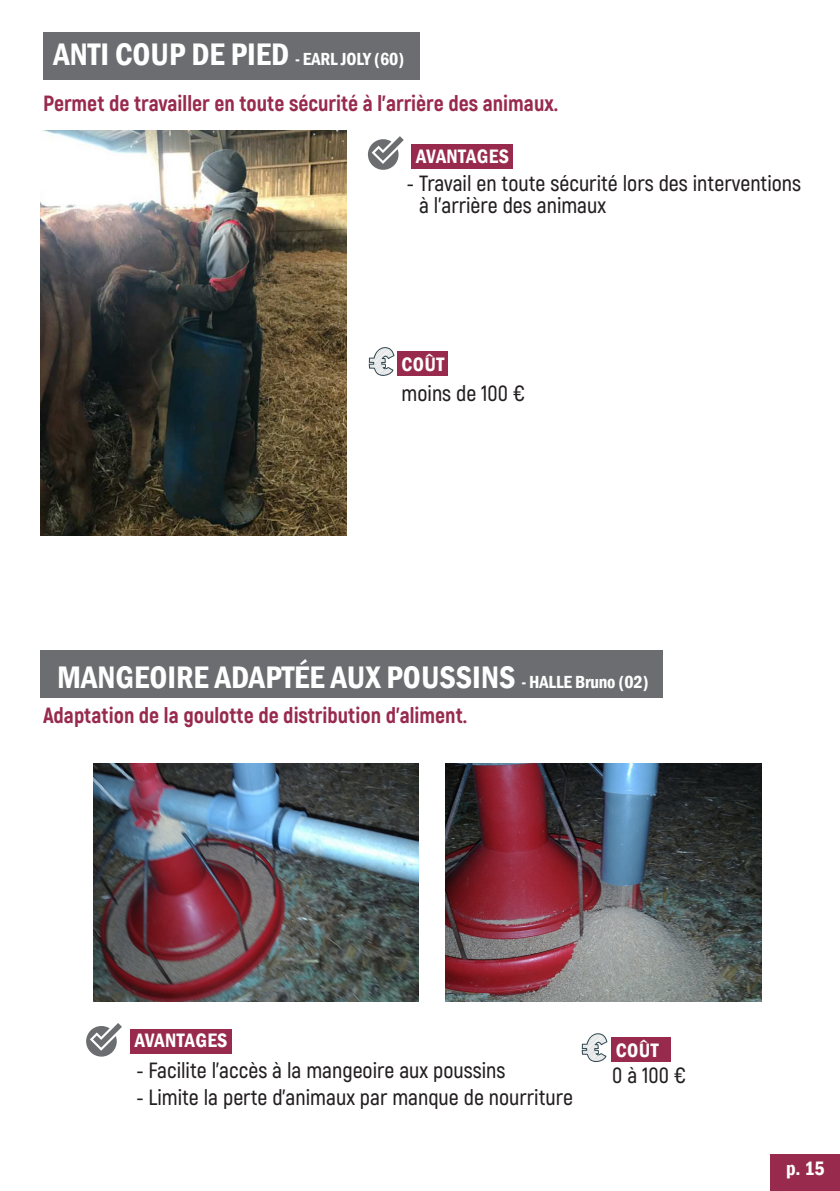
<style>
.page{position:relative;width:840px;height:1191px;background:#fff}
.page>*{position:absolute;margin:0;border:0;box-sizing:border-box;transform-origin:0 0}
.t1{font:600 condensed 32px "Franklin Gothic";color:#fff}
.t2{font:600 22px/22px "Akrobat";color:#231f20}
.t3{font:800 22px "Akrobat";color:#982a4e}
.t4{font:600 condensed 20px "Franklin Gothic";letter-spacing:.02em;color:#fff}
.s1{font-size:18px}
</style>
<div class="page">
<div style="left:770px;top:1154px;width:69px;height:37px;background:#982a4e"></div>
<div style="left:43px;top:33px;width:377px;height:47px;background:#6c6d70"></div>
<div style="left:41px;top:650px;width:621px;height:47px;background:#6c6d70"></div>
<div style="left:611px;top:1037px;width:59px;height:25px;background:#982a4e"></div>
<div style="left:130px;top:1029px;width:101px;height:25px;background:#982a4e"></div>
<img style="left:445px;top:763px;width:315px;height:238px">
<img style="left:93px;top:763px;width:325px;height:238px">
<svg style="left:86px;top:1023px;width:36px;height:33px"></svg>
<svg style="left:581px;top:1033px;width:26px;height:29px"></svg>
<div style="left:397px;top:351px;width:50px;height:25px;background:#982a4e"></div>
<svg style="left:368px;top:136px;width:35px;height:34px"></svg>
<svg style="left:368px;top:347px;width:26px;height:29px"></svg>
<div style="left:411px;top:144px;width:102px;height:25px;background:#982a4e"></div>
<img style="left:41px;top:131px;width:305px;height:405px">
<p class="t1" style="left:53px;top:33px;width:352px">ANTI COUP DE PIED <span class="s1">- EARL JOLY (60)</span></p>
<p class="t3" style="left:43px;top:89px;width:516px">Permet de travailler en toute sécurité à l’arrière des animaux.</p>
<p class="t4" style="left:416px;top:143px;width:94px">AVANTAGES</p>
<p class="t2" style="left:419px;top:172px;width:383px;text-indent:-12px">- Travail en toute sécurité lors des interventions à l’arrière des animaux</p>
<p class="t4" style="left:401px;top:351px;width:44px">COÛT</p>
<p class="t2" style="left:401px;top:382px;width:125px">moins de 100 €</p>
<p class="t1" style="left:57px;top:655px;width:593px">MANGEOIRE ADAPTÉE AUX POUSSINS <span class="s1">- HALLE Bruno (02)</span></p>
<p class="t3" style="left:43px;top:701px;width:425px">Adaptation de la goulotte de distribution d’aliment.</p>
<p class="t4" style="left:135px;top:1027px;width:94px">AVANTAGES</p>
<p class="t2" style="left:136px;top:1059px;width:370px">- Facilite l’accès à la mangeoire aux poussins</p>
<p class="t2" style="left:136px;top:1086px;width:438px">- Limite la perte d’animaux par manque de nourriture</p>
<p class="t4" style="left:615px;top:1037px;width:44px">COÛT</p>
<p class="t2" style="left:612px;top:1064px;width:75px">0 à 100 €</p>
<p class="t4" style="left:785px;top:1155px;width:40px">p. 15</p>
</div>
